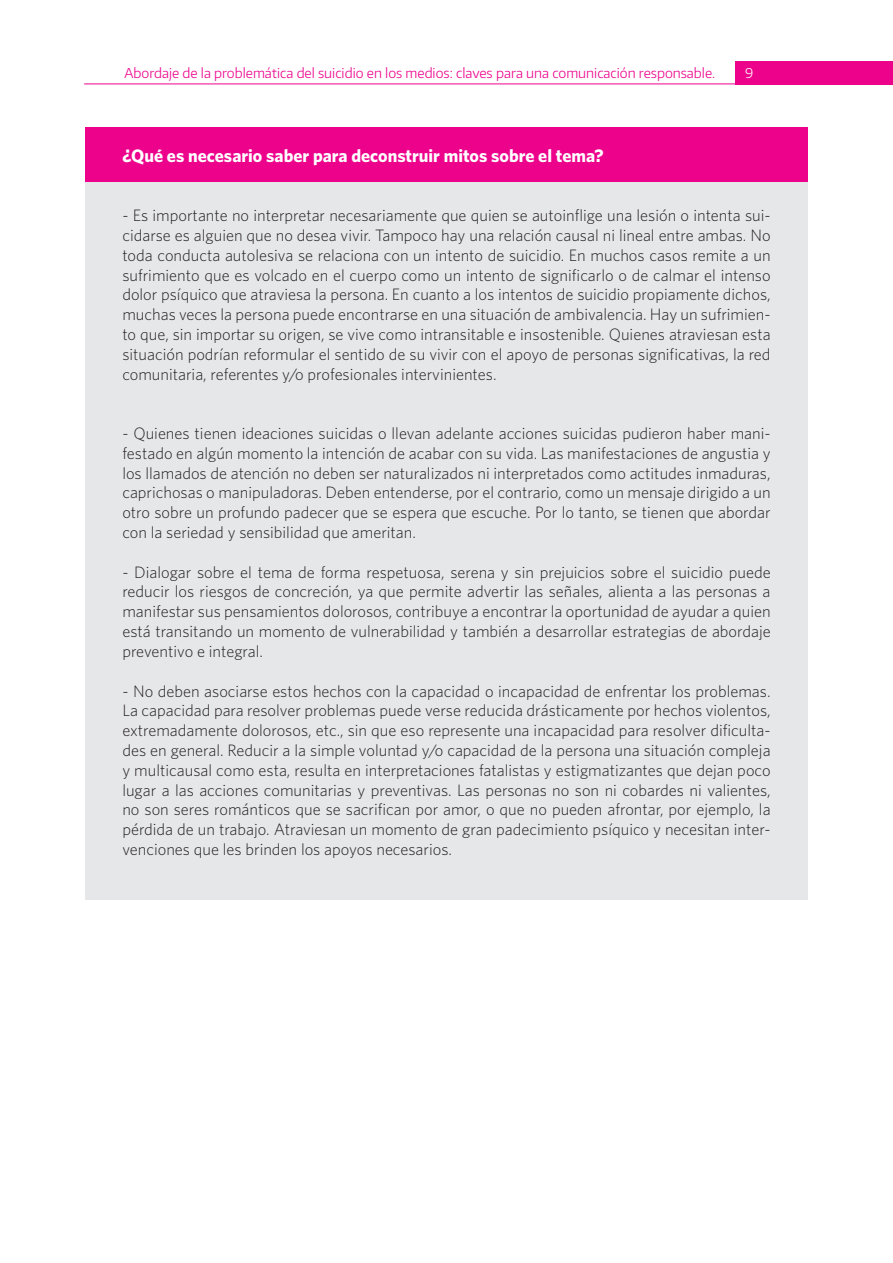
<style>
.page{position:relative;width:893px;height:1263px;background:#fff}
.page>*{position:absolute;margin:0;border:0;box-sizing:border-box;transform-origin:0 0}
.t1{font:700 18px "Whitney";color:#fff}
.t2{font:300 16.5px/19.8px "Whitney";color:#231f20;text-align:justify}
.t3{font:300 13.5px "Encode Sans";color:#ed028c}
.t4{font:300 13.5px "Encode Sans";color:#fff}
</style>
<div class="page">
<div style="left:736px;top:61px;width:157px;height:23px;background:#ed028c"></div>
<hr style="left:84px;top:84px;width:652px;height:1px;background:#ed028c">
<div style="left:85px;top:127px;width:722px;height:773px;background:#e6e7e9"></div>
<div style="left:85px;top:127px;width:722px;height:55px;background:#ed028c"></div>
<p class="t3" style="left:125px;top:64px;width:592px">Abordaje de la problemática del suicidio en los medios: claves para una comunicación responsable.</p>
<p class="t4" style="left:745px;top:64px;width:10px">9</p>
<p class="t1" style="left:122px;top:145px;width:483px">¿Qué es necesario saber para deconstruir mitos sobre el tema?</p>
<p class="t2" style="left:122px;top:205px;width:650px">- Es importante no interpretar necesariamente que quien se autoinflige una lesión o intenta sui&shy;cidarse es alguien que no desea vivir. Tampoco hay una relación causal ni lineal entre ambas. No toda conducta autolesiva se relaciona con un intento de suicidio. En muchos casos remite a un sufrimiento que es volcado en el cuerpo como un intento de significarlo o de calmar el intenso dolor psíquico que atraviesa la persona. En cuanto a los intentos de suicidio propiamente dichos, muchas veces la persona puede encontrarse en una situación de ambivalencia. Hay un sufrimien&shy;to que, sin importar su origen, se vive como intransitable e insostenible. Quienes atraviesan esta situación podrían reformular el sentido de su vivir con el apoyo de personas significativas, la red comunitaria, referentes y/o profesionales intervinientes.</p>
<p class="t2" style="left:122px;top:423px;width:650px">- Quienes tienen ideaciones suicidas o llevan adelante acciones suicidas pudieron haber mani&shy;festado en algún momento la intención de acabar con su vida. Las manifestaciones de angustia y los llamados de atención no deben ser naturalizados ni interpretados como actitudes inmaduras, caprichosas o manipuladoras. Deben entenderse, por el contrario, como un mensaje dirigido a un otro sobre un profundo padecer que se espera que escuche. Por lo tanto, se tienen que abordar con la seriedad y sensibilidad que ameritan.</p>
<p class="t2" style="left:122px;top:562px;width:650px">- Dialogar sobre el tema de forma respetuosa, serena y sin prejuicios sobre el suicidio puede reducir los riesgos de concreción, ya que permite advertir las señales, alienta a las personas a manifestar sus pensamientos dolorosos, contribuye a encontrar la oportunidad de ayudar a quien está transitando un momento de vulnerabilidad y también a desarrollar estrategias de abordaje preventivo e integral.</p>
<p class="t2" style="left:122px;top:681px;width:650px">- No deben asociarse estos hechos con la capacidad o incapacidad de enfrentar los problemas.<br>La capacidad para resolver problemas puede verse reducida drásticamente por hechos violentos, extremadamente dolorosos, etc., sin que eso represente una incapacidad para resolver dificulta&shy;des en general. Reducir a la simple voluntad y/o capacidad de la persona una situación compleja y multicausal como esta, resulta en interpretaciones fatalistas y estigmatizantes que dejan poco lugar a las acciones comunitarias y preventivas. Las personas no son ni cobardes ni valientes, no son seres románticos que se sacrifican por amor, o que no pueden afrontar, por ejemplo, la pérdida de un trabajo. Atraviesan un momento de gran padecimiento psíquico y necesitan inter&shy;venciones que les brinden los apoyos necesarios.</p>
</div>
